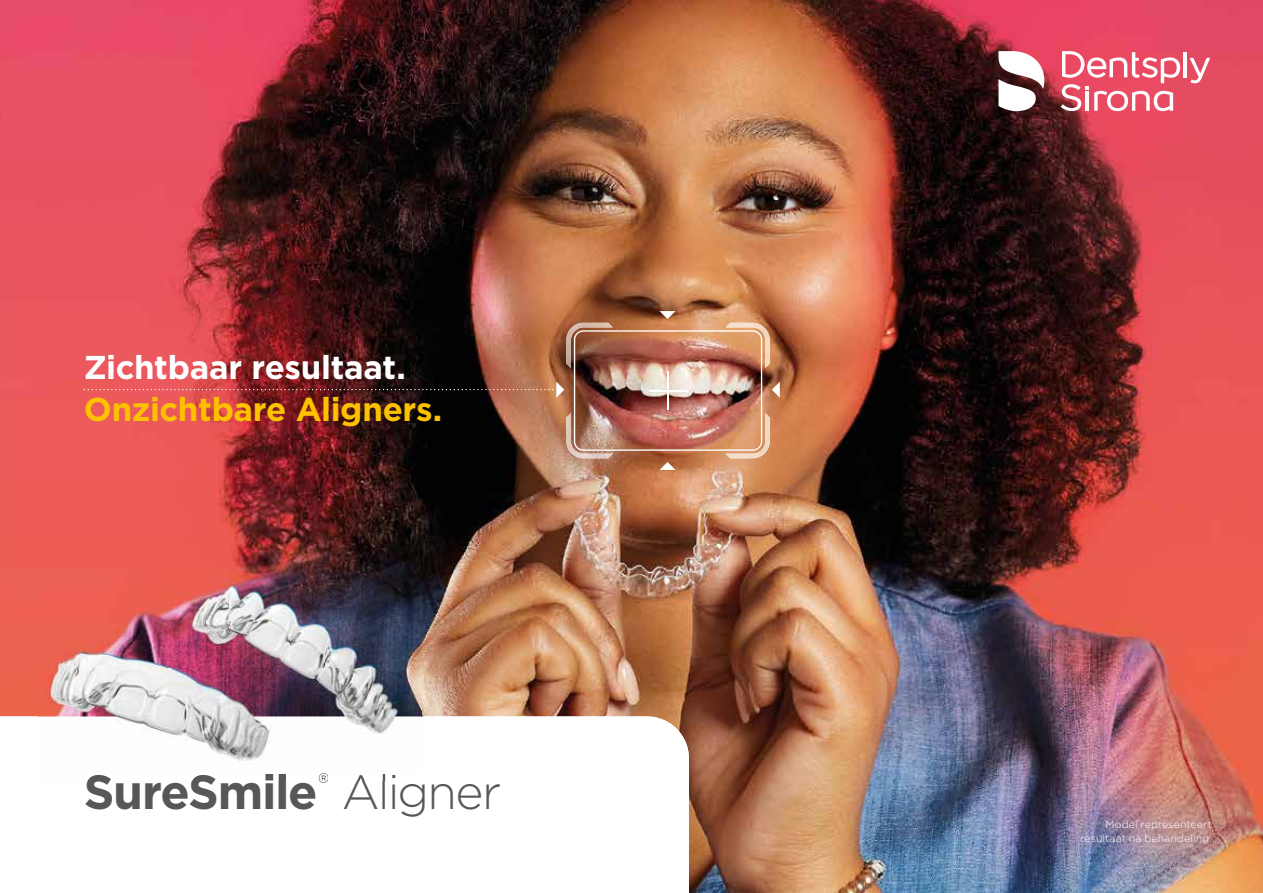
<style>
.page{position:relative;width:1263px;height:893px;background:#fff}
.page>*{position:absolute;margin:0;border:0;box-sizing:border-box;transform-origin:0 0}
.t1{font:700 48px "Gotham";letter-spacing:-.025em;color:#575756}
.t2{font:700 33px "Gotham";letter-spacing:-.01em;color:#fdc100}
.t3{font:700 33px "Gotham";letter-spacing:-.01em;color:#fff}
.t4{font:300 10.5px/13.5px "Gotham";letter-spacing:.015em;color:#fff;text-align:right}
.s1{font-weight:300}
</style>
<div class="page">
<img style="left:0;top:0;width:1263px;height:893px">
<svg style="left:772px;top:382px;width:8px;height:16px"></svg>
<svg style="left:659px;top:311px;width:16px;height:8px"></svg>
<svg style="left:659px;top:462px;width:16px;height:8px"></svg>
<img style="left:726px;top:323px;width:44px;height:45px">
<img style="left:566px;top:323px;width:47px;height:45px">
<img style="left:726px;top:413px;width:44px;height:45px">
<img style="left:566px;top:413px;width:47px;height:45px">
<img style="left:574px;top:330px;width:188px;height:121px">
<svg style="left:0;top:716px;width:689px;height:177px"></svg>
<img style="left:84px;top:382px;width:480px;height:16px">
<hr style="left:1183px;top:52px;width:4px;height:25px;background:#fff">
<svg style="left:1189px;top:58px;width:21px;height:25px"></svg>
<svg style="left:1061px;top:51px;width:119px;height:60px"></svg>
<svg style="left:998px;top:51px;width:46px;height:60px"></svg>
<img style="left:38px;top:573px;width:383px;height:207px">
<img style="left:85px;top:774px;width:230px;height:6px">
<svg style="left:319px;top:773px;width:9px;height:7px"></svg>
<img style="left:329px;top:774px;width:92px;height:6px">
<h2 class="t3" style="left:84px;top:346px;width:324px">Zichtbaar resultaat.</h2>
<h2 class="t2" style="left:84px;top:388px;width:360px">Onzichtbare Aligners.</h2>
<h1 class="t1" style="left:84px;top:760px;width:419px">SureSmile<sup>®</sup> <span class="s1">Aligner</span></h1>
<p class="t4" style="left:1080px;top:817px;width:133px">Model representeert resultaat na behandeling.</p>
</div>
